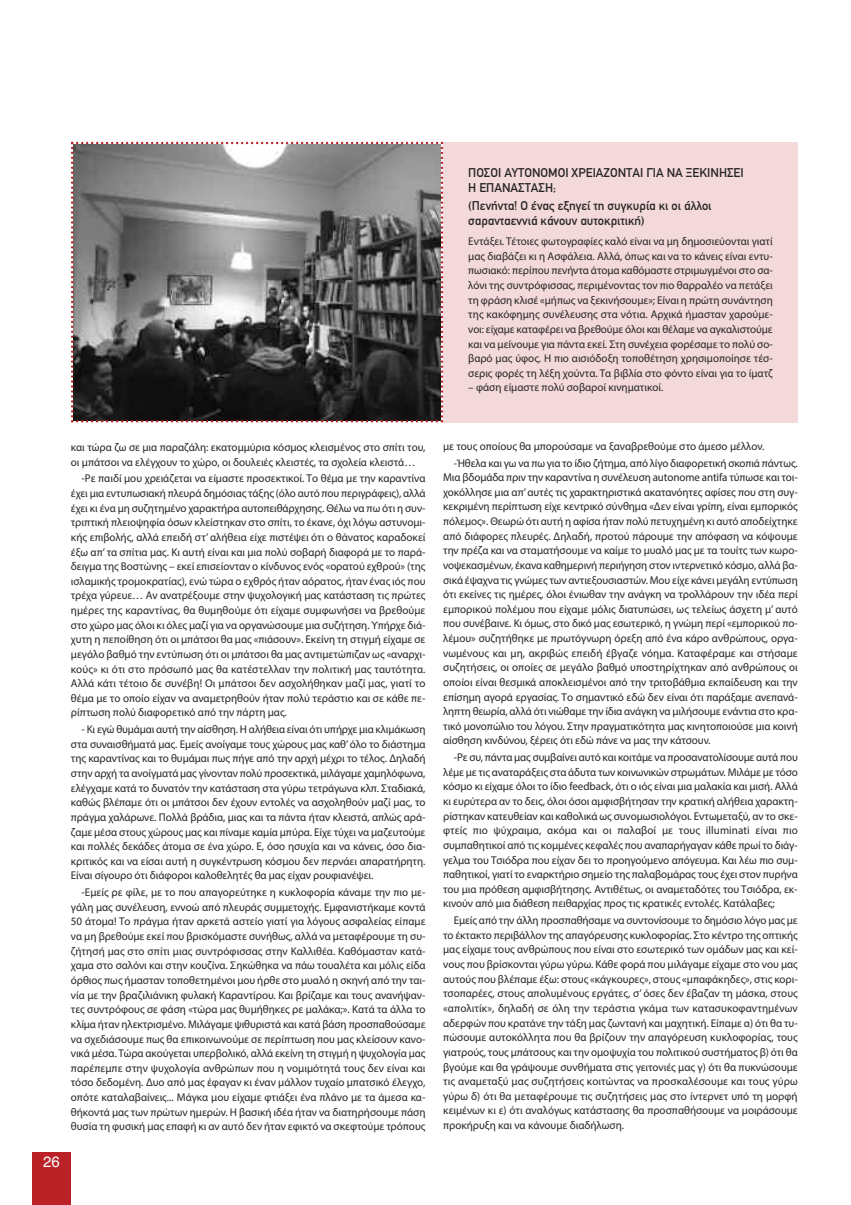
<style>
.page{position:relative;width:851px;height:1205px;background:#fff}
.page>*{position:absolute;margin:0;border:0;box-sizing:border-box;transform-origin:0 0}
.t1{font:15px "Helvetica";color:#fff}
.t2{font:12.5px/15px "CF Din";color:#272526}
.t3{font:11.25px/14.6px "Myriad Pro";color:#272526;text-align:justify}
</style>
<div class="page">
<div style="left:32px;top:1152px;width:39px;height:53px;background:#ba2228"></div>
<svg style="left:71px;top:142px;width:372px;height:280px"></svg>
<div style="left:443px;top:142px;width:354px;height:280px;background:#f3d9da"></div>
<p class="t2" style="left:468px;top:165px;width:277px">ΠΟΣΟΙ ΑΥΤΟΝΟΜΟΙ ΧΡΕΙΑΖΟΝΤΑΙ ΓΙΑ ΝΑ ΞΕΚΙΝΗΣΕΙ<br>Η ΕΠΑΝΑΣΤΑΣΗ;</p>
<p class="t2" style="left:468px;top:198px;width:245px">(Πενήντα! Ο ένας εξηγεί τη συγκυρία κι οι άλλοι σαρανταεννιά κάνουν αυτοκριτική)</p>
<p class="t3" style="left:468px;top:235px;width:306px">Εντάξει. Τέτοιες φωτογραφίες καλό είναι να μη δημοσιεύονται γιατί μας διαβάζει κι η Ασφάλεια. Αλλά, όπως και να το κάνεις είναι εντυ&shy;πωσιακό: περίπου πενήντα άτομα καθόμαστε στριμωγμένοι στο σα&shy;λόνι της συντρόφισσας, περιμένοντας τον πιο θαρραλέο να πετάξει τη φράση κλισέ «μήπως να ξεκινήσουμε»; Είναι η πρώτη συνάντηση της κακόφημης συνέλευσης στα νότια. Αρχικά ήμασταν χαρούμε&shy;νοι: είχαμε καταφέρει να βρεθούμε όλοι και θέλαμε να αγκαλιστούμε και να μείνουμε για πάντα εκεί. Στη συνέχεια φορέσαμε το πολύ σο&shy;βαρό μας ύφος. Η πιο αισιόδοξη τοποθέτηση χρησιμοποίησε τέσ&shy;σερις φορές τη λέξη χούντα. Τα βιβλία στο φόντο είναι για το ίματζ</p>
<p class="t3" style="left:468px;top:381px;width:196px">– φάση είμαστε πολύ σοβαροί κινηματικοί.</p>
<h1 class="t1" style="left:43px;top:1153px;width:18px">26</h1>
<p class="t3" style="left:71px;top:441px;width:356px">και τώρα ζω σε μια παραζάλη: εκατομμύρια κόσμος κλεισμένος στο σπίτι του, οι μπάτσοι να ελέγχουν το χώρο, οι δουλειές κλειστές, τα σχολεία κλειστά…</p>
<p class="t3" style="left:71px;top:472px;width:356px;text-indent:11px">-Ρε παιδί μου χρειάζεται να είμαστε προσεκτικοί. Το θέμα με την καραντίνα έχει μια εντυπωσιακή πλευρά δημόσιας τάξης (όλο αυτό που περιγράφεις), αλλά έχει κι ένα μη συζητημένο χαρακτήρα αυτοπειθάρχησης. Θέλω να πω ότι η συν&shy;τριπτική πλειοψηφία όσων κλείστηκαν στο σπίτι, το έκανε, όχι λόγω αστυνομι&shy;κής επιβολής, αλλά επειδή στ’ αλήθεια είχε πιστέψει ότι ο θάνατος καραδοκεί έξω απ’ τα σπίτια μας. Κι αυτή είναι και μια πολύ σοβαρή διαφορά με το παρά&shy;δειγμα της Βοστώνης – εκεί επισείονταν ο κίνδυνος ενός «ορατού εχθρού» (της ισλαμικής τρομοκρατίας), ενώ τώρα ο εχθρός ήταν αόρατος, ήταν ένας ιός που τρέχα γύρευε… Αν ανατρέξουμε στην ψυχολογική μας κατάσταση τις πρώτες ημέρες της καραντίνας, θα θυμηθούμε ότι είχαμε συμφωνήσει να βρεθούμε στο χώρο μας όλοι κι όλες μαζί για να οργανώσουμε μια συζήτηση. Υπήρχε διά&shy;χυτη η πεποίθηση ότι οι μπάτσοι θα μας «πιάσουν». Εκείνη τη στιγμή είχαμε σε μεγάλο βαθμό την εντύπωση ότι οι μπάτσοι θα μας αντιμετώπιζαν ως «αναρχι&shy;κούς» κι ότι στο πρόσωπό μας θα κατέστελλαν την πολιτική μας ταυτότητα.<br>Αλλά κάτι τέτοιο δε συνέβη! Οι μπάτσοι δεν ασχολήθηκαν μαζί μας, γιατί το θέμα με το οποίο είχαν να αναμετρηθούν ήταν πολύ τεράστιο και σε κάθε πε&shy;ρίπτωση πολύ διαφορετικό από την πάρτη μας.</p>
<p class="t3" style="left:71px;top:723px;width:356px;text-indent:11px">- Κι εγώ θυμάμαι αυτή την αίσθηση. Η αλήθεια είναι ότι υπήρχε μια κλιμάκωση στα συναισθήματά μας. Εμείς ανοίγαμε τους χώρους μας καθ’όλο το διάστημα της καραντίνας και το θυμάμαι πως πήγε από την αρχή μέχρι το τέλος. Δηλαδή στην αρχή τα ανοίγματά μας γίνονταν πολύ προσεκτικά, μιλάγαμε χαμηλόφωνα, ελέγχαμε κατά το δυνατόν την κατάσταση στα γύρω τετράγωνα κλπ. Σταδιακά, καθώς βλέπαμε ότι οι μπάτσοι δεν έχουν εντολές να ασχοληθούν μαζί μας, το πράγμα χαλάρωνε. Πολλά βράδια, μιας και τα πάντα ήταν κλειστά, απλώς αρά&shy;ζαμε μέσα στους χώρους μας και πίναμε καμία μπύρα. Είχε τύχει να μαζευτούμε και πολλές δεκάδες άτομα σε ένα χώρο. Ε, όσο ησυχία και να κάνεις, όσο δια&shy;κριτικός και να είσαι αυτή η συγκέντρωση κόσμου δεν περνάει απαρατήρητη.<br>Είναι σίγουρο ότι διάφοροι καλοθελητές θα μας είχαν ρουφιανέψει.</p>
<p class="t3" style="left:71px;top:886px;width:356px;text-indent:11px">-Εμείς ρε φίλε, με το που απαγορεύτηκε η κυκλοφορία κάναμε την πιο με&shy;γάλη μας συνέλευση, εννοώ από πλευράς συμμετοχής. Εμφανιστήκαμε κοντά 50 άτομα! Το πράγμα ήταν αρκετά αστείο γιατί για λόγους ασφαλείας είπαμε να μη βρεθούμε εκεί που βρισκόμαστε συνήθως, αλλά να μεταφέρουμε τη συ&shy;ζήτησή μας στο σπίτι μιας συντρόφισσας στην Καλλιθέα. Καθόμασταν κατά&shy;χαμα στο σαλόνι και στην κουζίνα. Σηκώθηκα να πάω τουαλέτα και μόλις είδα όρθιος πως ήμασταν τοποθετημένοι μου ήρθε στο μυαλό η σκηνή από την ται&shy;νία με την βραζιλιάνικη φυλακή Καραντίρου. Και βρίζαμε και τους ανανήψαν&shy;τες συντρόφους σε φάση «τώρα μας θυμήθηκες ρε μαλάκα;». Κατά τα άλλα το κλίμα ήταν ηλεκτρισμένο. Μιλάγαμε ψιθυριστά και κατά βάση προσπαθούσαμε να σχεδιάσουμε πως θα επικοινωνούμε σε περίπτωση που μας κλείσουν κανο&shy;νικά μέσα. Τώρα ακούγεται υπερβολικό, αλλά εκείνη τη στιγμή η ψυχολογία μας παρέπεμπε στην ψυχολογία ανθρώπων που η νομιμότητά τους δεν είναι και τόσο δεδομένη. Δυο από μας έφαγαν κι έναν μάλλον τυχαίο μπατσικό έλεγχο, οπότε καταλαβαίνεις... Μάγκα μου είχαμε φτιάξει ένα πλάνο με τα άμεσα κα&shy;θήκοντά μας των πρώτων ημερών. Η βασική ιδέα ήταν να διατηρήσουμε πάση θυσία τη φυσική μας επαφή κι αν αυτό δεν ήταν εφικτό να σκεφτούμε τρόπους</p>
<p class="t3" style="left:454px;top:438px;width:345px;line-height:16.8px;text-indent:-11px">με τους οποίους θα μπορούσαμε να ξαναβρεθούμε στο άμεσο μέλλον. -Ήθελα και γω να πω για το ίδιο ζήτημα, από λίγο διαφορετική σκοπιά πάντως.</p>
<p class="t3" style="left:443px;top:471px;width:356px">Μια βδομάδα πριν την καραντίνα η συνέλευση autonome antifa τύπωσε και τοι&shy;χοκόλλησε μια απ’αυτές τις χαρακτηριστικά ακατανόητες αφίσες που στη συγ&shy;κεκριμένη περίπτωση είχε κεντρικό σύνθημα «Δεν είναι γρίπη, είναι εμπορικός πόλεμος». Θεωρώ ότι αυτή η αφίσα ήταν πολύ πετυχημένη κι αυτό αποδείχτηκε από διάφορες πλευρές. Δηλαδή, προτού πάρουμε την απόφαση να κόψουμε την πρέζα και να σταματήσουμε να καίμε το μυαλό μας με τα τουίτς των κωρο&shy;νοψεκασμένων, έκανα καθημερινή περιήγηση στον ιντερνετικό κόσμο, αλλά βα&shy;σικά έψαχνα τις γνώμες των αντιεξουσιαστών. Μου είχε κάνει μεγάλη εντύπωση ότι εκείνες τις ημέρες, όλοι ένιωθαν την ανάγκη να τρολλάρουν την ιδέα περί εμπορικού πολέμου που είχαμε μόλις διατυπώσει, ως τελείως άσχετη μ’ αυτό που συνέβαινε. Κι όμως, στο δικό μας εσωτερικό, η γνώμη περί «εμπορικού πο&shy;λέμου» συζητήθηκε με πρωτόγνωρη όρεξη από ένα κάρο ανθρώπους, οργα&shy;νωμένους και μη, ακριβώς επειδή έβγαζε νόημα. Καταφέραμε και στήσαμε συζητήσεις, οι οποίες σε μεγάλο βαθμό υποστηρίχτηκαν από ανθρώπους οι οποίοι είναι θεσμικά αποκλεισμένοι από την τριτοβάθμια εκπαίδευση και την επίσημη αγορά εργασίας. Το σημαντικό εδώ δεν είναι ότι παράξαμε ανεπανά&shy;ληπτη θεωρία, αλλά ότι νιώθαμε την ίδια ανάγκη να μιλήσουμε ενάντια στο κρα&shy;τικό μονοπώλιο του λόγου. Στην πραγματικότητα μας κινητοποιούσε μια κοινή αίσθηση κινδύνου, ξέρεις ότι εδώ πάνε να μας την κάτσουν.</p>
<p class="t3" style="left:443px;top:751px;width:356px;text-indent:11px">-Ρε συ, πάντα μας συμβαίνει αυτό και κοιτάμε να προσανατολίσουμε αυτά που λέμε με τις αναταράξεις στα άδυτα των κοινωνικών στρωμάτων. Μιλάμε με τόσο κόσμο κι είχαμε όλοι το ίδιο feedback, ότι ο ιός είναι μια μαλακία και μισή. Αλλά κι ευρύτερα αν το δεις, όλοι όσοι αμφισβήτησαν την κρατική αλήθεια χαρακτη&shy;ρίστηκαν κατευθείαν και καθολικά ως συνομωσιολόγοι. Εντωμεταξύ, αν το σκε&shy;φτείς πιο ψύχραιμα, ακόμα και οι παλαβοί με τους illuminati είναι πιο συμπαθητικοί από τις κομμένες κεφαλές που αναπαρήγαγαν κάθε πρωί το διάγ&shy;γελμα του Τσιόδρα που είχαν δει το προηγούμενο απόγευμα. Και λέω πιο συμ&shy;παθητικοί, γιατί το εναρκτήριο σημείο της παλαβομάρας τους έχει στον πυρήνα του μια πρόθεση αμφισβήτησης. Αντιθέτως, οι αναμεταδότες του Τσιόδρα, εκ&shy;κινούν από μια διάθεση πειθαρχίας προς τις κρατικές εντολές. Κατάλαβες;</p>
<p class="t3" style="left:443px;top:914px;width:356px;text-indent:11px">Εμείς από την άλλη προσπαθήσαμε να συντονίσουμε το δημόσιο λόγο μας με το έκτακτο περιβάλλον της απαγόρευσης κυκλοφορίας. Στο κέντρο της οπτικής μας είχαμε τους ανθρώπους που είναι στο εσωτερικό των ομάδων μας και κεί&shy;νους που βρίσκονται γύρω γύρω. Κάθε φορά που μιλάγαμε είχαμε στο νου μας αυτούς που βλέπαμε έξω: στους «κάγκουρες», στους «μπαφάκηδες», στις κορι&shy;τσοπαρέες, στους απολυμένους εργάτες, σ’ όσες δεν έβαζαν τη μάσκα, στους «απολιτίκ», δηλαδή σε όλη την τεράστια γκάμα των κατασυκοφαντημένων αδερφών που κρατάνε την τάξη μας ζωντανή και μαχητική. Είπαμε α) ότι θα τυ&shy;πώσουμε αυτοκόλλητα που θα βρίζουν την απαγόρευση κυκλοφορίας, τους γιατρούς, τους μπάτσους και την ομοψυχία του πολιτικού συστήματος β) ότι θα βγούμε και θα γράψουμε συνθήματα στις γειτονιές μας γ) ότι θα πυκνώσουμε τις αναμεταξύ μας συζητήσεις κοιτώντας να προσκαλέσουμε και τους γύρω γύρω δ) ότι θα μεταφέρουμε τις συζητήσεις μας στο ίντερνετ υπό τη μορφή κειμένων κι ε) ότι αναλόγως κατάστασης θα προσπαθήσουμε να μοιράσουμε προκήρυξη και να κάνουμε διαδήλωση.</p>
</div>
